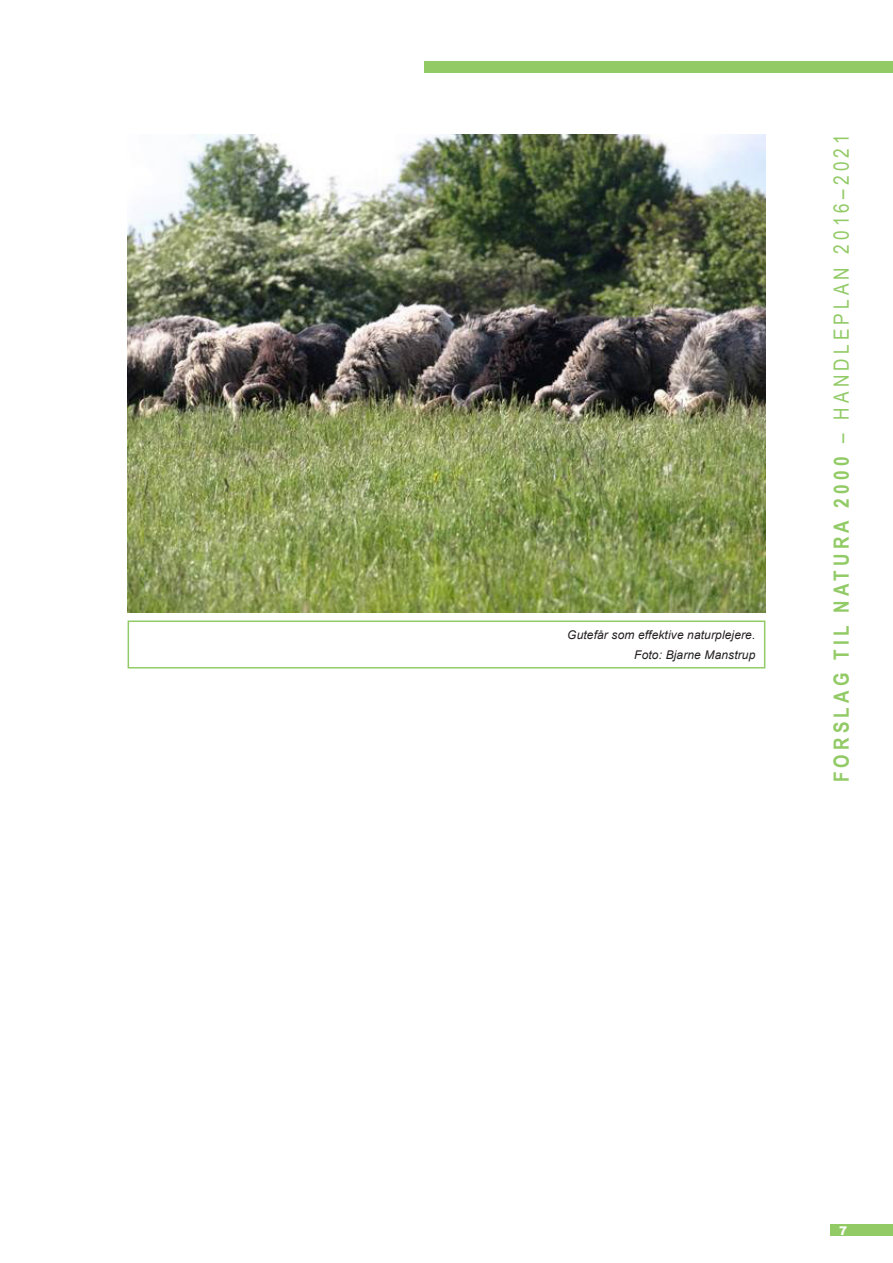
<style>
.page{position:relative;width:893px;height:1263px;background:#fff}
.page>*{position:absolute;margin:0;border:0;box-sizing:border-box;transform-origin:0 0}
.t1{font:700 21px "Arial Narrow";letter-spacing:.2em;color:#92cb66}
.Foto{font:italic 12px "Arial";letter-spacing:.01em;color:#231f20}
.t2{font:900 12px "Arial";color:#fff}
.s1{font-weight:400}
</style>
<div class="page">
<div style="left:830px;top:1224px;width:63px;height:12px;background:#92cb66"></div>
<div style="left:425px;top:61px;width:468px;height:12px;background:#92cb66"></div>
<img style="left:128px;top:134px;width:637px;height:478px">
<div style="left:128px;top:620px;width:637px;height:48px;border:2px solid #92cb66"></div>
<p class="Foto" style="left:567px;top:627px;width:190px">Gutefår som effektive naturplejere.</p>
<p class="Foto" style="left:634px;top:646px;width:123px">Foto: Bjarne Manstrup</p>
<h1 class="t1" style="left:825px;top:782px;width:650px;rotate:-90deg">FORSLAG TIL NATURA 2000 <span class="s1">– HANDLEPLAN 2016–2021</span></h1>
<p class="t2" style="left:839px;top:1221px;width:10px">7</p>
</div>
